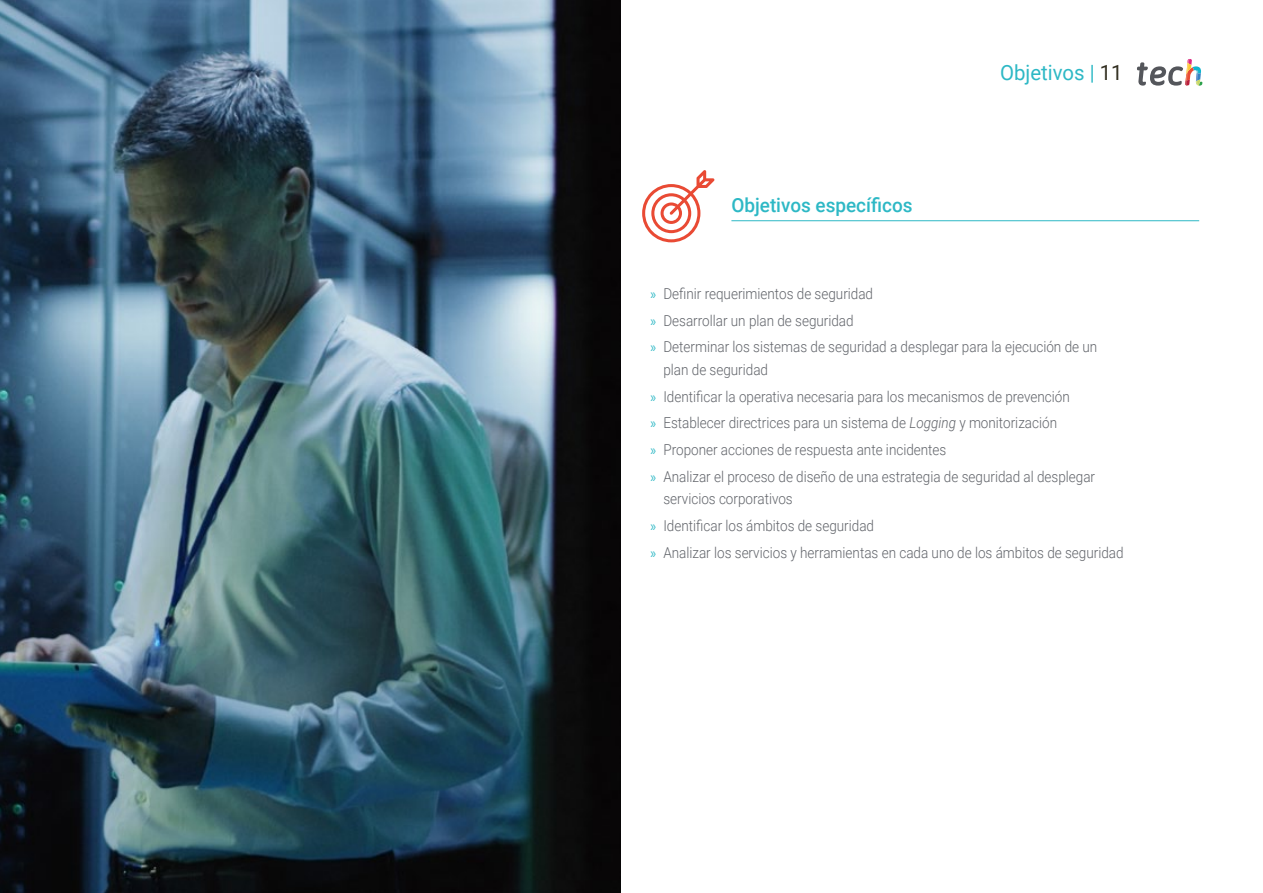
<style>
.page{position:relative;width:1263px;height:893px;background:#fff}
.page>*{position:absolute;margin:0;border:0;box-sizing:border-box;transform-origin:0 0}
.t1{font:21px "Roboto";color:#2db8c5}
.t2{font:500 19.5px "Roboto";color:#2db8c5}
.t3{font:300 15px/26.7px "Roboto";color:#61646a;scale:.9 1}
.s1{color:#312e20}
.s2{font-family:"Myriad Pro";font-weight:400;color:#2db8c5}
.s3{font-style:italic}
</style>
<div class="page">
<svg style="left:1137px;top:59px;width:65px;height:27px"></svg>
<hr style="left:731px;top:220px;width:468px;height:1px;background:#2db8c5">
<svg style="left:642px;top:170px;width:72px;height:72px"></svg>
<img style="left:0;top:0;width:621px;height:893px">
<h2 class="t2" style="left:731px;top:192px;width:183px">Objetivos específicos</h2>
<h1 class="t1" style="left:1000px;top:57px;width:124px">Objetivos | <span class="s1">11</span></h1>
<p class="t3" style="left:651px;top:280px;width:498px"><span class="s2">»</span> Definir requerimientos de seguridad<br><span class="s2">»</span> Desarrollar un plan de seguridad<br><span class="s2">»</span> Determinar los sistemas de seguridad a desplegar para la ejecución de un</p>
<p class="t3" style="left:651px;top:356px;width:495px;text-indent:13px">plan de seguridad<br><span class="s2">»</span> Identificar la operativa necesaria para los mecanismos de prevención<br><span class="s2">»</span> Establecer directrices para un sistema de <span class="s3">Logging</span> y monitorización<br><span class="s2">»</span> Proponer acciones de respuesta ante incidentes<br><span class="s2">»</span> Analizar el proceso de diseño de una estrategia de seguridad al desplegar</p>
<p class="t3" style="left:651px;top:485px;width:527px;text-indent:13px">servicios corporativos<br><span class="s2">»</span> Identificar los ámbitos de seguridad<br><span class="s2">»</span> Analizar los servicios y herramientas en cada uno de los ámbitos de seguridad</p>
</div>
